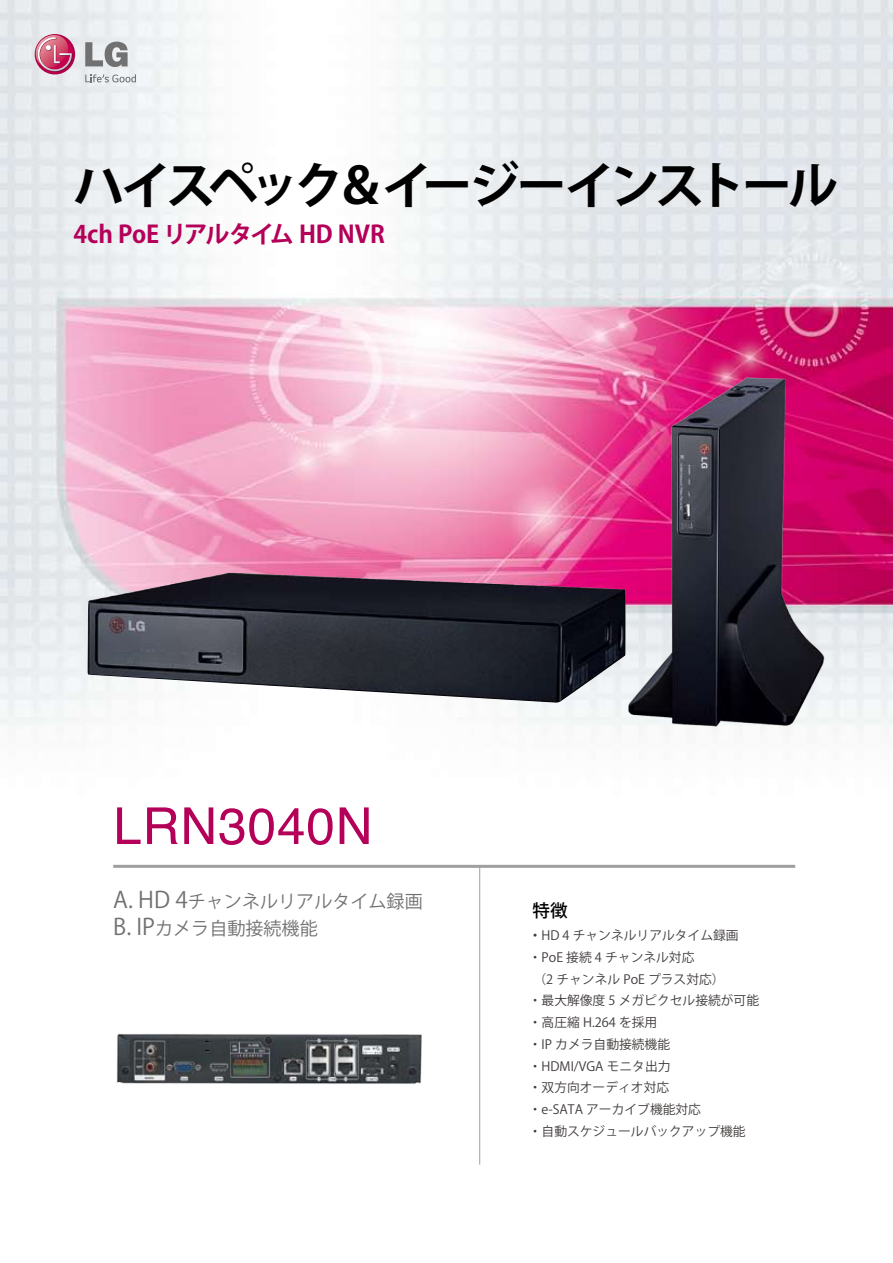
<style>
.page{position:relative;width:893px;height:1263px;background:#fff}
.page>*{position:absolute;margin:0;border:0;box-sizing:border-box;transform-origin:0 0}
.t1{font:51px "Helvetica";letter-spacing:.02em;color:#b40058}
.t2{font:700 49.95px "Koz Go Pro";letter-spacing:-.095em;color:#000}
.t3{font:700 24px "Koz Go Pro";letter-spacing:-.015em;color:#b40058}
.t4{font:22.65px "Koz Go Pro";color:#727172}
.t5{font:18px "Koz Go Pro";color:#727172}
.t6{font:500 17.55px "Koz Go Pro";color:#000}
.t7{font:12.75px "Koz Go Pro";color:#3f3b3a}
.s1{font-size:22.65px}
.s2{font-weight:500}
</style>
<div class="page">
<img style="left:0;top:0;width:893px;height:1165px">
<hr style="left:479px;top:866px;width:1px;height:298px;background:#9f9fa0">
<hr style="left:113px;top:865px;width:682px;height:3px;background:#9f9fa0">
<svg style="left:35px;top:34px;width:40px;height:40px"></svg>
<svg style="left:34px;top:35px;width:39px;height:37px"></svg>
<svg style="left:85px;top:42px;width:43px;height:25px"></svg>
<svg style="left:85px;top:74px;width:51px;height:8px"></svg>
<img style="left:610px;top:361px;width:232px;height:418px">
<img style="left:111px;top:1028px;width:315px;height:61px">
<img style="left:87px;top:572px;width:539px;height:131px">
<h2 class="t2" style="left:336px;top:154px;width:503px">＆イージーインストール</h2>
<h2 class="t2" style="left:73px;top:154px;width:272px">ハイスペック</h2>
<h3 class="t3" style="left:73px;top:219px;width:313px">4ch PoE リアルタイム HD NVR</h3>
<h1 class="t1" style="left:113px;top:792px;width:261px">LRN3040N</h1>
<h3 class="t4" style="left:113px;top:885px;width:76px">A.HD4</h3>
<h3 class="t5" style="left:137px;top:916px;width:183px"><span class="s1">IP</span>カメラ自動接続機能</h3>
<h3 class="t5" style="left:188px;top:890px;width:236px">チャンネルリアルタイム録画</h3>
<h3 class="t4" style="left:113px;top:912px;width:20px">.B</h3>
<h3 class="t6" style="left:532px;top:900px;width:37px">特徴</h3>
<p class="t7" style="left:529px;top:927px;width:211px"><span class="s2">・</span>HD 4 チャンネルリアルタイム録画</p>
<p class="t7" style="left:529px;top:949px;width:167px">・PoE 接続 4 チャンネル対応</p>
<p class="t7" style="left:533px;top:970px;width:193px">（2 チャンネル PoE プラス対応(</p>
<p class="t7" style="left:529px;top:992px;width:232px">・最大解像度 5 メガピクセル接続が可能</p>
<p class="t7" style="left:529px;top:1014px;width:130px">・高圧縮 H.264 を採用</p>
<p class="t7" style="left:529px;top:1036px;width:143px">・IP カメラ自動接続機能</p>
<p class="t7" style="left:529px;top:1058px;width:143px">・HDMI/VGA モニタ出力</p>
<p class="t7" style="left:529px;top:1079px;width:142px">・双方向オーディオ対応</p>
<p class="t7" style="left:529px;top:1101px;width:174px">・ -e SATA アーカイブ機能対応</p>
<p class="t7" style="left:529px;top:1123px;width:218px">・自動スケジュールバックアップ機能</p>
</div>
